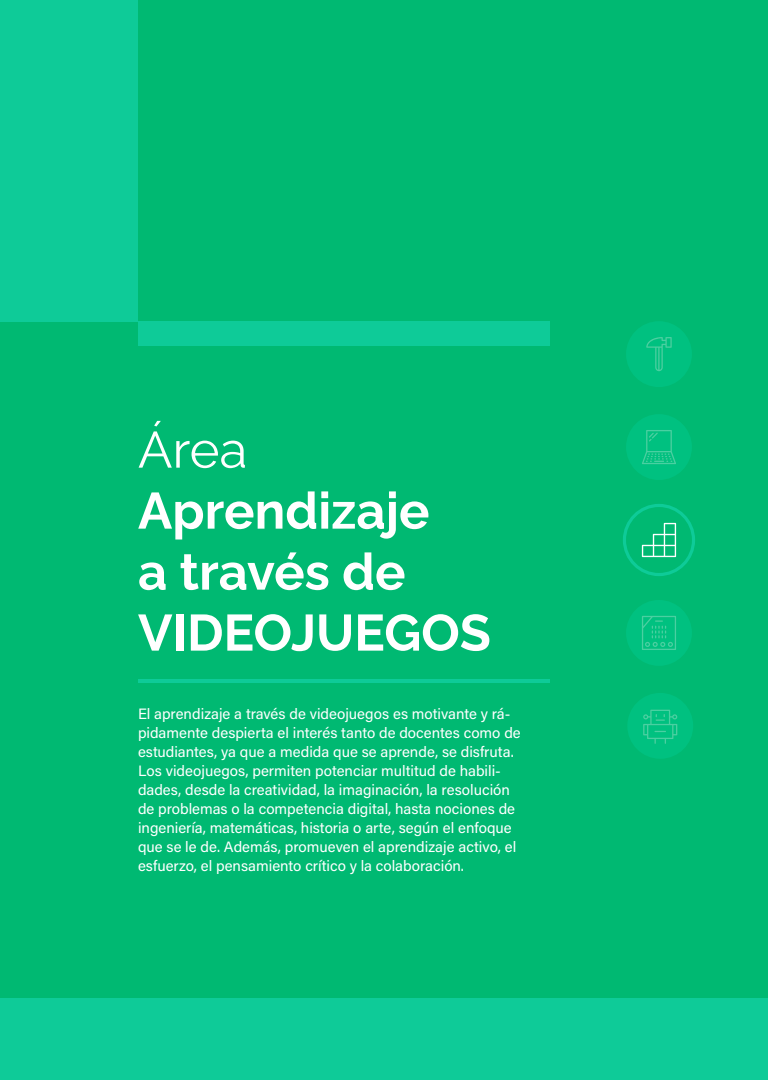
<style>
.page{position:relative;width:768px;height:1080px;background:#00b972}
.page>*{position:absolute;margin:0;border:0;box-sizing:border-box;transform-origin:0 0}
.t1{font:700 51px/61px "Raleway";color:#fff}
.t2{font:51px "Raleway";color:#fff}
.t3{font:15px/19px "Acumin Pro";color:#fff}
</style>
<div class="page">
<svg style="left:626px;top:321px;width:66px;height:66px"></svg>
<svg style="left:626px;top:414px;width:66px;height:66px"></svg>
<svg style="left:623px;top:504px;width:72px;height:72px"></svg>
<svg style="left:628px;top:693px;width:65px;height:66px"></svg>
<svg style="left:626px;top:600px;width:66px;height:66px"></svg>
<div style="left:138px;top:321px;width:412px;height:24px;background:#0ecb98"></div>
<div style="left:0;top:0;width:138px;height:321px;background:#0ecb98"></div>
<div style="left:0;top:998px;width:768px;height:82px;background:#0ecb98"></div>
<hr style="left:138px;top:679px;width:412px;height:3px;background:#0ecb98">
<h1 class="t2" style="left:138px;top:409px;width:111px">Área</h1>
<h1 class="t1" style="left:138px;top:474px;width:354px">Aprendizaje<br>a través de<br>VIDEOJUEGOS</h1>
<p class="t3" style="left:138px;top:704px;width:384px">El aprendizaje a través de videojuegos es motivante y rá&shy;pidamente despierta el interés tanto de docentes como de estudiantes, ya que a medida que se aprende, se disfruta.<br>Los videojuegos, permiten potenciar multitud de habili&shy;dades, desde la creatividad, la imaginación, la resolución de problemas o la competencia digital, hasta nociones de ingeniería, matemáticas, historia o arte, según el enfoque que se le de. Además, promueven el aprendizaje activo, el esfuerzo, el pensamiento crítico y la colaboración.</p>
</div>
